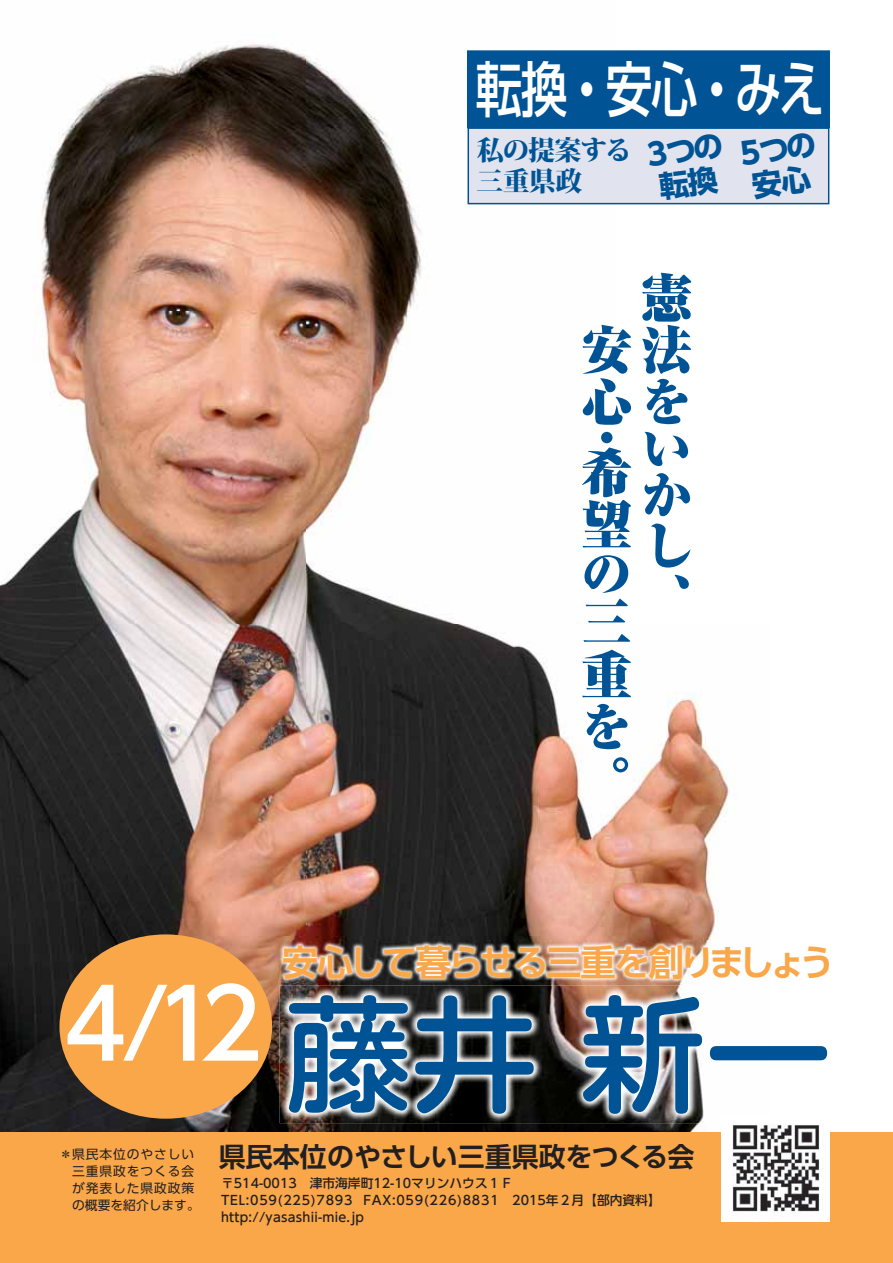
<style>
.page{position:relative;width:893px;height:1263px;background:#fff}
.page>*{position:absolute;margin:0;border:0;box-sizing:border-box;transform-origin:0 0}
.t1{font:126px "UD Shin M Go Pro Medium 90 msp RKSJ H";color:#005495}
.t2{font:95.7px "UD Shin Go Pro Medium 90 msp RKSJ H";color:#fff}
.t3{font:60px "UD Shin Go Pro Medium 90 msp RKSJ H";color:#fff;scale:.78 1}
.t4{font:51px/51.2px "Ryumin Pro Ultra 90 msp RKSJ V";color:#005495;text-align:justify}
.t5{font:36px "UD Shin Go Pro De Bold 90 msp RKSJ H";letter-spacing:-.1em;color:#faa74a}
.t6{font:30px/33px "UD Shin Go Pro Bold 90 msp RKSJ H";color:#005495;text-align:center}
.t7{font:27px "UD Shin Go Pro De Bold 90 msp RKSJ H";color:#231f20}
.t8{font:27px/31.5px "Koz Min Pro Heavy 90 msp RKSJ H";letter-spacing:-.035em;color:#005495}
.t9{font:12.75px/17px "UD Shin Go Pro Medium 90 msp RKSJ H";letter-spacing:.02em;color:#231f20}
.t10{font:12.75px/17px "UD Shin Go Pro Regular 90 msp RKSJ H";letter-spacing:.07em;color:#231f20}
</style>
<div class="page">
<img style="left:0;top:44px;width:615px;height:893px">
<img style="left:615px;top:204px;width:154px;height:782px">
<img style="left:0;top:937px;width:307px;height:195px">
<img style="left:307px;top:937px;width:309px;height:49px">
<img style="left:307px;top:1123px;width:398px;height:9px">
<div style="left:0;top:1132px;width:893px;height:131px;background:#faa74a"></div>
<div style="left:468px;top:51px;width:361px;height:77px;background:#005495"></div>
<div style="left:467px;top:50px;width:363px;height:78px;border:1px solid #005495"></div>
<div style="left:468px;top:128px;width:361px;height:76px;background:#e1e3ee"></div>
<div style="left:467px;top:127px;width:362px;height:77px;border:1px solid #005495"></div>
<img style="left:280px;top:986px;width:424px;height:137px">
<img style="left:279px;top:941px;width:490px;height:42px">
<div style="left:59px;top:934px;width:213px;height:185px;background:#faa74a;border-radius:50%"></div>
<img style="left:722px;top:1124px;width:107px;height:98px">
<h3 class="t3" style="left:476px;top:67px;width:449px">転換・安心・みえ</h3>
<h3 class="t8" style="left:477px;top:138px;width:157px">私の提案する三重県政</h3>
<h3 class="t6" style="left:734px;top:142px;width:83px;rotate:-7deg">５つの安心</h3>
<h3 class="t6" style="left:641px;top:143px;width:83px;rotate:-7deg">３つの転換</h3>
<h3 class="t4" style="left:581px;top:278px;width:111px;line-height:52.3px;text-indent:60px">憲安法心を</h3>
<h3 class="t4" style="left:641px;top:433px;width:50px;line-height:45.8px">いか</h3>
<h3 class="t4" style="left:641px;top:528px;width:51px;line-height:50.6px">し、</h3>
<h3 class="t4" style="left:581px;top:419px;width:33px">・</h3>
<h3 class="t4" style="left:581px;top:454px;width:51px">希望の三重を。</h3>
<h2 class="t2" style="left:64px;top:989px;width:200px">4/12</h2>
<h3 class="t5" style="left:282px;top:949px;width:554px">安心して暮らせる三重を創りましょう</h3>
<h1 class="t1" style="left:285px;top:1008px;width:547px">藤井 新一</h1>
<p class="t10" style="left:72px;top:1147px;width:129px;text-indent:-13px">＊ 県民本位のやさしい三重県政をつくる会が発表した県政政策の概要を紹介します。</p>
<h3 class="t7" style="left:219px;top:1147px;width:477px">県民本位のやさしい三重県政をつくる会</h3>
<p class="t9" style="left:221px;top:1176px;width:441px">〒514-0013　津市海岸町12-10マリンハウス１Ｆ<br>TEL:059(225)7893 FAX:059(226)8831　2015年２月【部内資料】http://yasashii-mie.jp</p>
</div>
